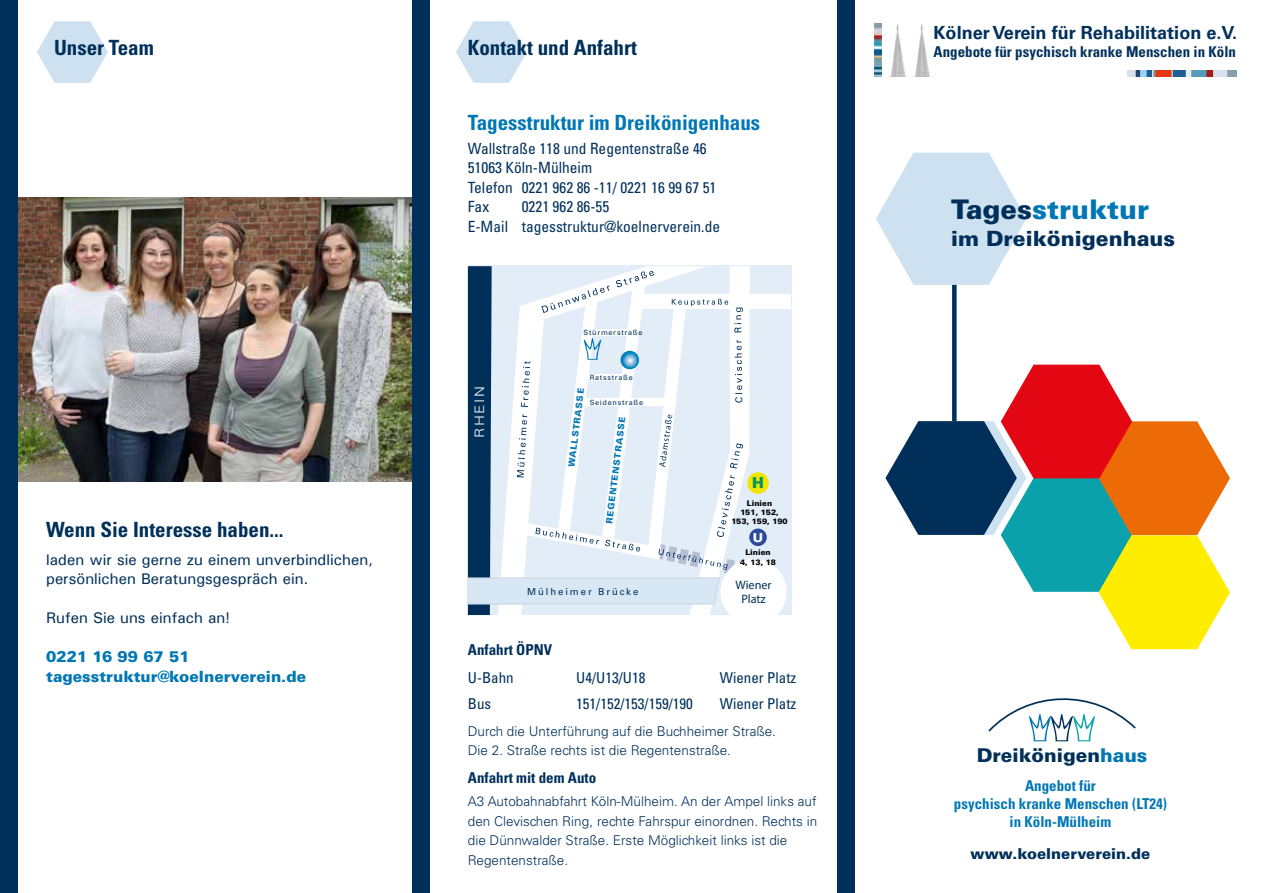
<style>
.page{position:relative;width:1263px;height:893px;background:#fff}
.page>*{position:absolute;margin:0;border:0;box-sizing:border-box;transform-origin:0 0}
.t1{font:900 27px "Univers";color:#0077b4}
.t2{font:700 condensed 21px "Univers";color:#00305a}
.t3{font:700 condensed 21px "Univers";color:#0077b4}
.t4{font:900 21px "Univers";color:#00305a}
.t5{font:900 19.05px "Univers";color:#00305a}
.t6{font:700 18.15px "Univers";color:#00305b}
.t7{font:condensed 15.45px/19.5px "Univers";color:#00305b}
.t8{font:15.45px/19.5px "Univers";color:#00305b}
.t9{font:900 15.45px/19.5px "Univers";color:#0077b4}
.t10{font:900 15.15px "Univers";color:#009463}
.t11{font:700 condensed 15px/18px "Univers";color:#0077b4;text-align:center}
.t12{font:condensed 15px "Univers";color:#00305b}
.t13{font:700 condensed 15px "Univers";color:#00305b}
.t14{font:700 condensed 15px "Univers";color:#00305a}
.t15{font:900 15px "Univers";color:#00305a}
.t16{font:condensed 15px "Univers";color:#00305a}
.t17{font:300 13.5px/19.5px "Univers";color:#00305b}
.t18{font:300 13.05px "Univers";letter-spacing:.1em;color:#fff;scale:1.17 1}
.t19{font:900 12.45px "Univers";color:#fff}
.t20{font:12.15px/14.7px "Myriad Pro";color:#00305a;text-align:center}
.t21{font:9.6px "Univers";letter-spacing:.2em;color:#00305a}
.t22{font:900 8.7px "Univers";color:#0077b4}
.t23{font:900 7.8px/9.3px "Univers";letter-spacing:.005em;color:#000;text-align:center}
.t24{font:7.2px "Univers";letter-spacing:.1em;color:#00305a}
.s1{color:#00305b}
.s2{color:#00305a}
.s3{color:#0077b4}
</style>
<div class="page">
<img style="left:888px;top:24px;width:45px;height:53px">
<img style="left:1127px;top:71px;width:109px;height:6px">
<img style="left:875px;top:23px;width:6px;height:54px">
<svg style="left:468px;top:266px;width:319px;height:349px"></svg>
<svg style="left:620px;top:351px;width:19px;height:18px"></svg>
<div style="left:747px;top:472px;width:22px;height:22px;background:#f1e400;border-radius:50%"></div>
<img style="left:17px;top:197px;width:395px;height:284px">
<div style="left:838px;top:0;width:17px;height:893px;background:#00305a"></div>
<div style="left:0;top:0;width:17px;height:893px;background:#00305a"></div>
<div style="left:412px;top:0;width:17px;height:893px;background:#00305a"></div>
<svg style="left:456px;top:21px;width:71px;height:62px"></svg>
<svg style="left:37px;top:21px;width:71px;height:62px"></svg>
<svg style="left:952px;top:285px;width:4px;height:80px"></svg>
<svg style="left:876px;top:153px;width:150px;height:132px"></svg>
<svg style="left:885px;top:365px;width:345px;height:284px"></svg>
<svg style="left:988px;top:698px;width:148px;height:43px"></svg>
<h2 class="t2" style="left:54px;top:35px;width:101px">Unser Team</h2>
<h2 class="t2" style="left:468px;top:35px;width:171px">Kontakt und Anfahrt</h2>
<h2 class="t3" style="left:468px;top:110px;width:294px">Tagesstruktur im Dreikönigenhaus</h2>
<p class="t7" style="left:468px;top:138px;width:250px">Wallstraße 118 und Regentenstraße 46<br>51063 Köln-Mülheim<br>Telefon 0221 962 86 -11/ 0221 16 99 67 51<br>Fax</p>
<p class="t7" style="left:468px;top:197px;width:254px;text-indent:54px">0221 962 86-55<br>E-Mail tagesstruktur@koelnerverein.de</p>
<p class="t24" style="left:584px;top:328px;width:60px">Stürmerstraße</p>
<h2 class="t2" style="left:46px;top:517px;width:239px">Wenn Sie Interesse haben...</h2>
<p class="t8" style="left:46px;top:550px;width:329px">laden wir sie gerne zu einem unverbindlichen, persönlichen Beratungsgespräch ein.</p>
<p class="t8" style="left:46px;top:608px;width:186px">Rufen Sie uns einfach an!</p>
<p class="t9" style="left:46px;top:647px;width:262px">0221 16 99 67 51 tagesstruktur@koelnerverein.de</p>
<p class="t24" style="left:590px;top:373px;width:44px">Ratsstraße</p>
<p class="t18" style="left:472px;top:438px;width:46px;rotate:-90deg">RHEIN</p>
<p class="t22" style="left:566px;top:466px;width:81px;rotate:-83deg">WALLSTRASSE</p>
<p class="t24" style="left:590px;top:398px;width:55px">Seidenstraße</p>
<p class="t22" style="left:604px;top:523px;width:109px;rotate:-83deg">REGENTENSTRASSE</p>
<p class="t21" style="left:527px;top:585px;width:113px">Mülheimer Brücke</p>
<p class="t10" style="left:752px;top:473px;width:13px">H</p>
<p class="t23" style="left:731px;top:498px;width:58px">Linien<br>151, 152,<br>153, 159, 190</p>
<p class="t19" style="left:753px;top:530px;width:12px">U</p>
<p class="t23" style="left:740px;top:548px;width:37px">Linien<br>4, 13, 18</p>
<p class="t20" style="left:736px;top:577px;width:38px">Wiener<br>Platz</p>
<p class="t14" style="left:468px;top:641px;width:86px">Anfahrt ÖPNV</p>
<p class="t12" style="left:468px;top:668px;width:47px">U-Bahn</p>
<p class="t12" style="left:576px;top:668px;width:71px">U4/U13/U18</p>
<p class="t12" style="left:720px;top:668px;width:78px">Wiener Platz</p>
<p class="t12" style="left:468px;top:694px;width:25px">Bus</p>
<p class="t16" style="left:576px;top:694px;width:118px">151<span class="s1">/</span>152<span class="s1">/</span>153<span class="s1">/</span>159<span class="s1">/</span>190</p>
<p class="t12" style="left:720px;top:694px;width:78px">Wiener Platz</p>
<p class="t17" style="left:468px;top:721px;width:310px">Durch die Unterführung auf die Buchheimer Straße.<br>Die 2. Straße rechts ist die Regentenstraße.</p>
<p class="t14" style="left:468px;top:768px;width:130px">Anfahrt mit dem Auto</p>
<p class="t17" style="left:468px;top:792px;width:351px">A3 Autobahnabfahrt Köln-Mülheim. An der Ampel links auf den Clevischen Ring, rechte Fahrspur einordnen. Rechts in die Dünnwalder Straße. Erste Möglichkeit links ist die Regentenstraße.</p>
<h3 class="t6" style="left:933px;top:22px;width:305px">Kölner Verein für Rehabilitation e.V.</h3>
<p class="t13" style="left:933px;top:43px;width:304px">Angebote für psychisch kranke Menschen in Köln</p>
<h1 class="t1" style="left:951px;top:192px;width:199px"><span class="s2">Tages</span>struktur</h1>
<h2 class="t4" style="left:951px;top:225px;width:226px">im Dreikönigenhaus</h2>
<h3 class="t5" style="left:977px;top:744px;width:172px">Dreikönigen<span class="s3">haus</span></h3>
<p class="t11" style="left:954px;top:777px;width:215px">Angebot für<br>psychisch kranke Menschen (LT24) in Köln-Mülheim</p>
<p class="t15" style="left:970px;top:844px;width:181px">www.koelnerverein.de</p>
</div>
